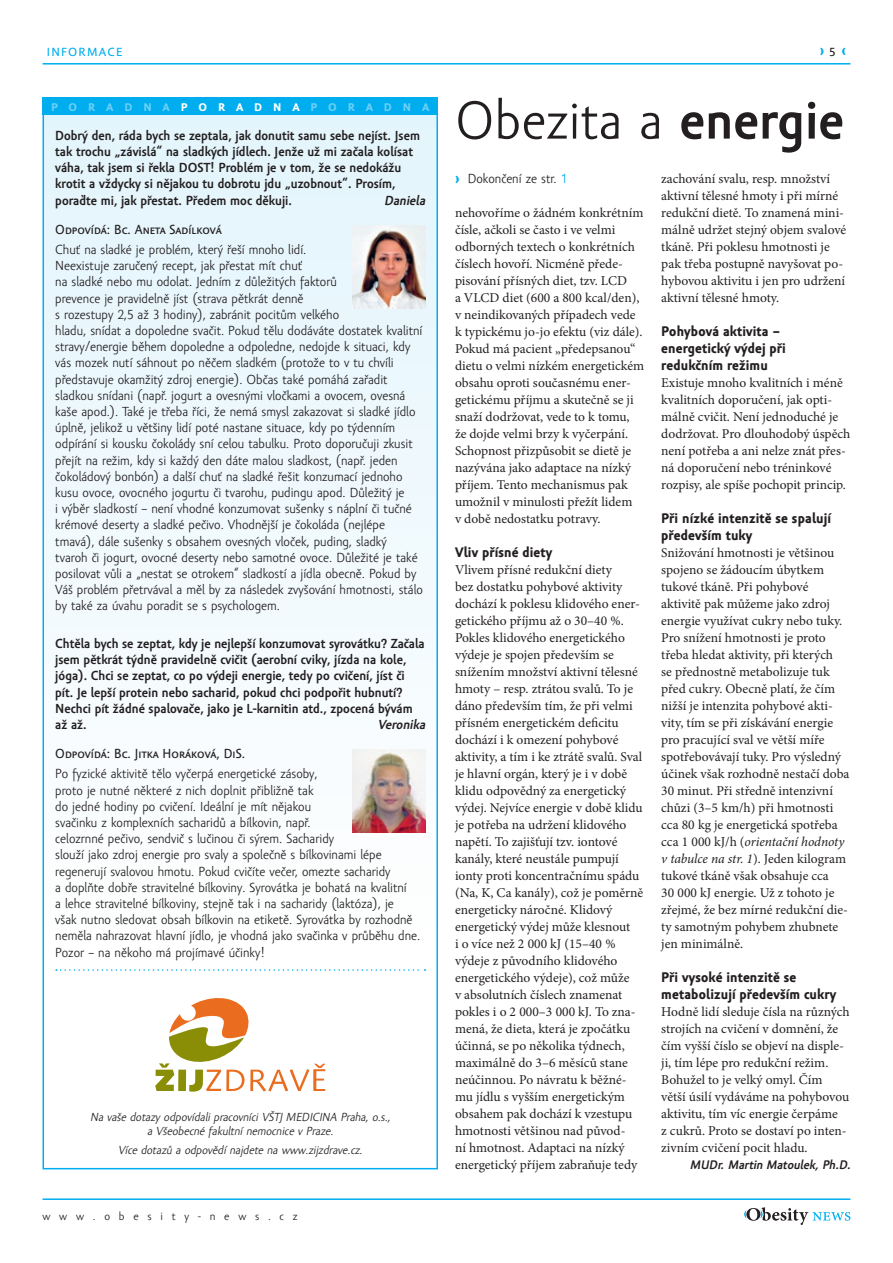
<style>
.page{position:relative;width:893px;height:1263px;background:#fff}
.page>*{position:absolute;margin:0;border:0;box-sizing:border-box;transform-origin:0 0}
.titulek_hlavní{font:54.75px "Amor Sans Pro";color:#231f20}
.mezititulek_2{font:700 14.25px/17px "Amor Sans Text Pro";letter-spacing:.01em;color:#231f20}
.text_1__odst{font:13.5px/17px "Minion Pro";color:#231f20}
.ramecek_text{font:13.5px/16.2px "Amor Sans Pro";color:#231f20}
.poradna_posledni_ods{font:13.5px/16.2px "Amor Sans Pro";color:#231f20}
.poradna_dotaz{font:700 13.5px/16.2px "Amor Sans Pro";color:#231f20}
.poradna_odpovídá{font:13.5px "Amor Sans Text Pro";color:#231f20}
.poradna_dotaz-2{font:italic 700 13.5px "Amor Sans Pro";color:#231f20}
.podpis{font:italic 700 12.75px "Amor Sans Pro";color:#231f20}
.t1{font:12.15px "Amor Sans Text Pro";letter-spacing:.1em;color:#00aeef;scale:1.05 1}
.t2{font:12.15px "Amor Sans Text Pro";color:#231f20;scale:1.05 1}
.ramecek_text-2{font:italic 12px/14.4px "Amor Sans Pro";color:#231f20;text-align:center}
.t3{font:700 11.4px "Amor Sans Text Pro";letter-spacing:.91em;color:#6bcff6;scale:1.05 1}
.t4{font:11.4px "Amor Sans Pro";letter-spacing:.725em;color:#231f20;scale:1.05 1}
.s1{color:#fff}
.s2{font-weight:700}
.s3{color:#00aeef}
.s4{font-style:italic}
</style>
<div class="page">
<div style="left:43px;top:99px;width:394px;height:1070px;background:linear-gradient(to bottom,#e3f5fc,#fff)"></div>
<svg style="left:56px;top:969px;width:369px;height:2px"></svg>
<div style="left:43px;top:98px;width:395px;height:17px;background:#00aeef"></div>
<svg style="left:155px;top:998px;width:170px;height:93px"></svg>
<img style="left:353px;top:226px;width:72px;height:82px">
<img style="left:353px;top:750px;width:72px;height:82px">
<svg style="left:744px;top:1207px;width:106px;height:18px"></svg>
<hr style="left:43px;top:1198px;width:807px;height:2px;background:#00aeef">
<hr style="left:43px;top:63px;width:807px;height:2px;background:#00aeef">
<p class="t1" style="left:47px;top:45px;width:73px">INFORMACE</p>
<p class="t2" style="left:829px;top:45px;width:8px">5</p>
<p class="t3" style="left:51px;top:100px;width:362px">PORADNA<span class="s1">PORADNA</span>PORADNA</p>
<p class="poradna_dotaz" style="left:55px;top:127px;width:366px">Dobrý den, ráda bych se zeptala, jak donutit samu sebe nejíst. Jsem tak trochu „závislá“ na sladkých jídlech. Jenže už mi začala kolísat váha, tak jsem si řekla DOST! Problém je v tom, že se nedokážu krotit a vždycky si nějakou tu dobrotu jdu „uzobnout“. Prosím, poraďte mi, jak přestat. Předem moc děkuji.</p>
<p class="poradna_dotaz-2" style="left:384px;top:192px;width:46px">Daniela</p>
<p class="poradna_odpovídá" style="left:55px;top:221px;width:168px">Odpovídá: Bc. Aneta Sadílková</p>
<p class="ramecek_text" style="left:55px;top:242px;width:369px">Chuť na sladké je problém, který řeší mnoho lidí.<br>Neexistuje zaručený recept, jak přestat mít chuť<br>na sladké nebo mu odolat. Jedním z důležitých faktorů<br>prevence je pravidelně jíst (strava pětkrát denně<br>s rozestupy 2,5 až 3 hodiny), zabránit pocitům velkého<br>hladu, snídat a dopoledne svačit. Pokud tělu dodáváte dostatek kvalitní stravy/energie během dopoledne a odpoledne, nedojde k situaci, kdy vás mozek nutí sáhnout po něčem sladkém (protože to v tu chvíli představuje okamžitý zdroj energie). Občas také pomáhá zařadit sladkou snídani (např. jogurt a ovesnými vločkami a ovocem, ovesná kaše apod.). Také je třeba říci, že nemá smysl zakazovat si sladké jídlo úplně, jelikož u většiny lidí poté nastane situace, kdy po týdenním odpírání si kousku čokolády sní celou tabulku. Proto doporučuji zkusit přejít na režim, kdy si každý den dáte malou sladkost, (např. jeden čokoládový bonbón) a další chuť na sladké řešit konzumací jednoho kusu ovoce, ovocného jogurtu či tvarohu, pudingu apod. Důležitý je<br>i výběr sladkostí – není vhodné konzumovat sušenky s náplní či tučné krémové deserty a sladké pečivo. Vhodnější je čokoláda (nejlépe tmavá), dále sušenky s obsahem ovesných vloček, puding, sladký<br>tvaroh či jogurt, ovocné deserty nebo samotné ovoce. Důležité je také posilovat vůli a „nestat se otrokem“ sladkostí a jídla obecně. Pokud by Váš problém přetrvával a měl by za následek zvyšování hmotnosti, stálo by také za úvahu poradit se s psychologem.</p>
<p class="poradna_dotaz" style="left:55px;top:635px;width:371px">Chtěla bych se zeptat, kdy je nejlepší konzumovat syrovátku? Začala jsem pětkrát týdně pravidelně cvičit (aerobní cviky, jízda na kole, jóga). Chci se zeptat, co po výdeji energie, tedy po cvičení, jíst či pít. Je lepší protein nebo sacharid, pokud chci podpořit hubnutí?<br>Nechci pít žádné spalovače, jako je L‑karnitin atd., zpocená bývám až až.</p>
<p class="poradna_dotaz-2" style="left:378px;top:716px;width:52px">Veronika</p>
<p class="poradna_odpovídá" style="left:55px;top:746px;width:191px">Odpovídá: Bc. Jitka Horáková, DiS.</p>
<p class="poradna_posledni_ods" style="left:55px;top:766px;width:367px">Po fyzické aktivitě tělo vyčerpá energetické zásoby,<br>proto je nutné některé z nich doplnit přibližně tak<br>do jedné hodiny po cvičení. Ideální je mít nějakou<br>svačinku z komplexních sacharidů a bílkovin, např.<br>celozrnné pečivo, sendvič s lučinou či sýrem. Sacharidy<br>slouží jako zdroj energie pro svaly a společně s bílkovinami lépe regenerují svalovou hmotu. Pokud cvičíte večer, omezte sacharidy<br>a doplňte dobře stravitelné bílkoviny. Syrovátka je bohatá na kvalitní<br>a lehce stravitelné bílkoviny, stejně tak i na sacharidy (laktóza), je<br>však nutno sledovat obsah bílkovin na etiketě. Syrovátka by rozhodně neměla nahrazovat hlavní jídlo, je vhodná jako svačinka v průběhu dne.<br>Pozor – na někoho má projímavé účinky!</p>
<p class="ramecek_text-2" style="left:90px;top:1109px;width:304px">Na vaše dotazy odpovídali pracovníci VŠTJ MEDICINA Praha, o.s., a Všeobecné fakultní nemocnice v Praze.</p>
<p class="ramecek_text-2" style="left:118px;top:1142px;width:248px">Více dotazů a odpovědí najdete na www.zijzdrave.cz.</p>
<p class="t4" style="left:43px;top:1210px;width:244px">www.obesity‑news.cz</p>
<p class="titulek_hlavní" style="left:455px;top:89px;width:390px">Obezita a <span class="s2">energie</span></p>
<p class="ramecek_text" style="left:468px;top:170px;width:101px">Dokončení ze str. <span class="s3">1</span></p>
<p class="text_1__odst" style="left:455px;top:204px;width:191px">nehovoříme o žádném konkrétním čísle, ačkoli se často i ve velmi odborných textech o konkrétních číslech hovoří. Nicméně přede‑ pisování přísných diet, tzv. LCD<br>a VLCD diet (600 a 800 kcal/den), v neindikovaných případech vede k typickému jo‑jo efektu (viz dále).<br>Pokud má pacient „předepsanou“ dietu o velmi nízkém energetickém obsahu oproti současnému ener‑ getickému příjmu a skutečně se ji snaží dodržovat, vede to k tomu, že dojde velmi brzy k vyčerpání.<br>Schopnost přizpůsobit se dietě je nazývána jako adaptace na nízký příjem. Tento mechanismus pak umožnil v minulosti přežít lidem<br>v době nedostatku potravy.</p>
<p class="mezititulek_2" style="left:455px;top:544px;width:99px">Vliv přísné diety</p>
<p class="text_1__odst" style="left:455px;top:561px;width:190px">Vlivem přísné redukční diety<br>bez dostatku pohybové aktivity dochází k poklesu klidového ener‑ getického příjmu až o 30–40 %.<br>Pokles klidového energetického výdeje je spojen především se snížením množství aktivní tělesné hmoty – resp. ztrátou svalů. To je dáno především tím, že při velmi přísném energetickém deficitu dochází i k omezení pohybové aktivity, a tím i ke ztrátě svalů. Sval je hlavní orgán, který je i v době klidu odpovědný za energetický výdej. Nejvíce energie v době klidu je potřeba na udržení klidového napětí. To zajišťují tzv. iontové kanály, které neustále pumpují ionty proti koncentračnímu spádu (Na, K, Ca kanály), což je poměrně energeticky náročné. Klidový energetický výdej může klesnout<br>i o více než 2 000 kJ (15–40 % výdeje z původního klidového energetického výdeje), což může<br>v absolutních číslech znamenat pokles i o 2 000–3 000 kJ. To zna‑ mená, že dieta, která je zpočátku účinná, se po několika týdnech, maximálně do 3–6 měsíců stane neúčinnou. Po návratu k běžné‑ mu jídlu s vyšším energetickým obsahem pak dochází k vzestupu hmotnosti většinou nad původ‑<br>ní hmotnost. Adaptaci na nízký energetický příjem zabraňuje tedy</p>
<p class="text_1__odst" style="left:661px;top:170px;width:186px">zachování svalu, resp. množství aktivní tělesné hmoty i při mírné redukční dietě. To znamená mini‑ málně udržet stejný objem svalové tkáně. Při poklesu hmotnosti je pak třeba postupně navyšovat po‑ hybovou aktivitu i jen pro udržení aktivní tělesné hmoty.</p>
<p class="mezititulek_2" style="left:661px;top:323px;width:126px">Pohybová aktivita – energetický výdej při redukčním režimu</p>
<p class="text_1__odst" style="left:661px;top:374px;width:191px">Existuje mnoho kvalitních i méně kvalitních doporučení, jak opti‑ málně cvičit. Není jednoduché je dodržovat. Pro dlouhodobý úspěch není potřeba a ani nelze znát přes‑ ná doporučení nebo tréninkové rozpisy, ale spíše pochopit princip.</p>
<p class="mezititulek_2" style="left:661px;top:510px;width:171px">Při nízké intenzitě se spalují především tuky</p>
<p class="text_1__odst" style="left:661px;top:544px;width:190px">Snižování hmotnosti je většinou spojeno se žádoucím úbytkem tukové tkáně. Při pohybové aktivitě pak můžeme jako zdroj energie využívat cukry nebo tuky.<br>Pro snížení hmotnosti je proto třeba hledat aktivity, při kterých<br>se přednostně metabolizuje tuk před cukry. Obecně platí, že čím nižší je intenzita pohybové akti‑ vity, tím se při získávání energie pro pracující sval ve větší míře spotřebovávají tuky. Pro výsledný účinek však rozhodně nestačí doba<br>30 minut. Při středně intenzivní chůzi (3–5 km/h) při hmotnosti cca 80 kg je energetická spotřeba cca 1 000 kJ/h (<span class="s4">orientační hodnoty v tabulce na str. 1</span>). Jeden kilogram tukové tkáně však obsahuje cca<br>30 000 kJ energie. Už z tohoto je zřejmé, že bez mírné redukční die‑ ty samotným pohybem zhubnete jen minimálně.</p>
<p class="mezititulek_2" style="left:661px;top:969px;width:177px">Při vysoké intenzitě se metabolizují především cukry</p>
<p class="text_1__odst" style="left:661px;top:1004px;width:190px">Hodně lidí sleduje čísla na různých strojích na cvičení v domnění, že čím vyšší číslo se objeví na disple‑ ji, tím lépe pro redukční režim.<br>Bohužel to je velký omyl. Čím větší úsilí vydáváme na pohybovou aktivitu, tím víc energie čerpáme<br>z cukrů. Proto se dostaví po inten‑ zivním cvičení pocit hladu.</p>
<p class="podpis" style="left:690px;top:1158px;width:165px">MUDr. Martin Matoulek, Ph.D.</p>
</div>
